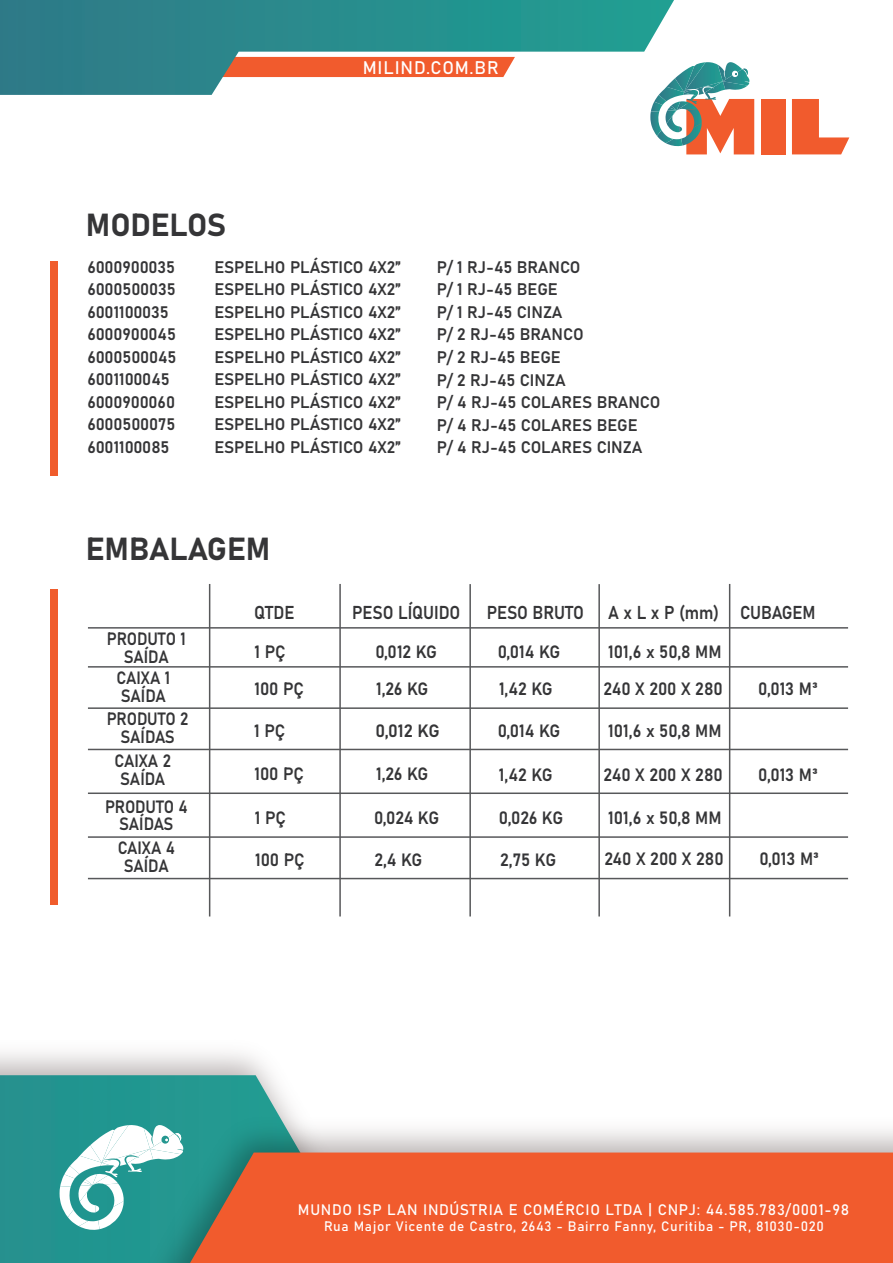
<style>
.page{position:relative;width:893px;height:1263px;background:#fff}
.page>*{position:absolute;margin:0;border:0;box-sizing:border-box;transform-origin:0 0}
.t1{font:31.5px "Bahnschrift";letter-spacing:-.005em;color:#353537}
.t2{font:18.45px "Bahnschrift";letter-spacing:-.005em;color:#353537;scale:.91 1}
.t3{font:18px "Bahnschrift";letter-spacing:.05em;color:#fff}
.t4{font:17.55px "Bahnschrift";color:#353537;scale:.96 1}
.t5{font:17.55px/18px "Bahnschrift";color:#353537;text-align:center;scale:.91 1}
.t6{font:17.55px "Bahnschrift";color:#353537}
.t7{font:16.5px/22.5px "Bahnschrift";color:#353537}
.t8{font:15px "Bahnschrift";letter-spacing:.05em;color:#fff}
.t9{font:13.5px "Bahnschrift";letter-spacing:.05em;color:#fff}
</style>
<div class="page">
<svg style="left:0;top:1075px;width:298px;height:188px;background:#2e9894"></svg>
<img style="left:113px;top:1108px;width:780px;height:155px">
<div style="left:190px;top:1152px;width:703px;height:111px;background:#f15b2d"></div>
<div style="left:762px;top:99px;width:24px;height:55px;background:#f15b2d"></div>
<svg style="left:792px;top:99px;width:57px;height:55px"></svg>
<svg style="left:650px;top:62px;width:104px;height:92px"></svg>
<svg style="left:0;top:0;width:674px;height:95px"></svg>
<div style="left:50px;top:261px;width:8px;height:214px;background:#f05c2c"></div>
<div style="left:50px;top:590px;width:8px;height:315px;background:#f05c2c"></div>
<svg style="left:60px;top:1125px;width:123px;height:105px"></svg>
<hr style="left:88px;top:707px;width:760px;height:2px;background:#57585a">
<hr style="left:88px;top:666px;width:760px;height:2px;background:#57585a">
<hr style="left:88px;top:627px;width:760px;height:2px;background:#57585a">
<hr style="left:729px;top:584px;width:1px;height:332px;background:#57585a">
<hr style="left:598px;top:584px;width:2px;height:332px;background:#57585a">
<hr style="left:469px;top:584px;width:2px;height:332px;background:#57585a">
<hr style="left:339px;top:584px;width:2px;height:332px;background:#57585a">
<hr style="left:209px;top:584px;width:1px;height:332px;background:#57585a">
<hr style="left:88px;top:749px;width:760px;height:1px;background:#57585a">
<hr style="left:88px;top:792px;width:760px;height:2px;background:#57585a">
<hr style="left:88px;top:836px;width:760px;height:2px;background:#57585a">
<hr style="left:88px;top:878px;width:760px;height:1px;background:#57585a">
<p class="t3" style="left:363px;top:54px;width:138px">MILIND.COM.BR</p>
<h1 class="t1" style="left:86px;top:201px;width:142px">MODELOS</h1>
<p class="t7" style="left:87px;top:255px;width:91px">6000900035<br>6000500035<br>6001100035<br>6000900045<br>6000500045<br>6001100045<br>6000900060<br>6000500075<br>6001100085</p>
<p class="t7" style="left:214px;top:255px;width:188px;text-align:justify">ESPELHO PLÁSTICO 4X2” ESPELHO PLÁSTICO 4X2” ESPELHO PLÁSTICO 4X2” ESPELHO PLÁSTICO 4X2” ESPELHO PLÁSTICO 4X2” ESPELHO PLÁSTICO 4X2” ESPELHO PLÁSTICO 4X2” ESPELHO PLÁSTICO 4X2” ESPELHO PLÁSTICO 4X2”</p>
<p class="t7" style="left:437px;top:255px;width:225px">P/ 1 RJ-45 BRANCO<br>P/ 1 RJ-45 BEGE<br>P/ 1 RJ-45 CINZA<br>P/ 2 RJ-45 BRANCO<br>P/ 2 RJ-45 BEGE<br>P/ 2 RJ-45 CINZA<br>P/ 4 RJ-45 COLARES BRANCO<br>P/ 4 RJ-45 COLARES BEGE<br>P/ 4 RJ-45 COLARES CINZA</p>
<h1 class="t1" style="left:86px;top:525px;width:186px">EMBALAGEM</h1>
<p class="t5" style="left:107px;top:629px;width:88px;line-height:17.5px">PRODUTO 1<br>SAÍDA</p>
<p class="t2" style="left:254px;top:598px;width:46px">QTDE</p>
<p class="t2" style="left:352px;top:598px;width:120px">PESO LÍQUIDO</p>
<p class="t2" style="left:487px;top:598px;width:108px">PESO BRUTO</p>
<p class="t2" style="left:608px;top:598px;width:230px">A x L x P (mm) CUBAGEM</p>
<p class="t4" style="left:254px;top:638px;width:34px">1 PÇ</p>
<p class="t4" style="left:375px;top:638px;width:66px">0,012 KG</p>
<p class="t4" style="left:498px;top:638px;width:67px">0,014 KG</p>
<p class="t4" style="left:608px;top:638px;width:120px">101,6 x 50,8 MM</p>
<p class="t5" style="left:117px;top:667px;width:60px;text-align:left">CAIXA 1<br>SAÍDA</p>
<p class="t4" style="left:255px;top:675px;width:53px">100 PÇ</p>
<p class="t4" style="left:376px;top:676px;width:56px">1,26 KG</p>
<p class="t4" style="left:499px;top:675px;width:57px">1,42 KG</p>
<p class="t4" style="left:603px;top:675px;width:126px">240 X 200 X 280</p>
<p class="t4" style="left:758px;top:675px;width:64px">0,013 M³</p>
<p class="t5" style="left:107px;top:709px;width:91px;line-height:17.5px">PRODUTO 2<br>SAÍDAS</p>
<p class="t5" style="left:115px;top:751px;width:63px">CAIXA 2<br>SAÍDA</p>
<p class="t5" style="left:105px;top:796px;width:92px;line-height:17.5px">PRODUTO 4<br>SAÍDAS</p>
<p class="t5" style="left:118px;top:837px;width:64px">CAIXA 4<br>SAÍDA</p>
<p class="t4" style="left:254px;top:718px;width:34px">1 PÇ</p>
<p class="t6" style="left:375px;top:718px;width:66px">0,012 KG</p>
<p class="t4" style="left:498px;top:717px;width:67px">0,014 KG</p>
<p class="t4" style="left:608px;top:717px;width:120px">101,6 x 50,8 MM</p>
<p class="t4" style="left:254px;top:761px;width:53px">100 PÇ</p>
<p class="t4" style="left:376px;top:761px;width:56px">1,26 KG</p>
<p class="t4" style="left:499px;top:761px;width:57px">1,42 KG</p>
<p class="t4" style="left:603px;top:761px;width:126px">240 X 200 X 280</p>
<p class="t4" style="left:758px;top:761px;width:64px">0,013 M³</p>
<p class="t4" style="left:255px;top:805px;width:34px">1 PÇ</p>
<p class="t4" style="left:374px;top:804px;width:70px">0,024 KG</p>
<p class="t4" style="left:499px;top:804px;width:69px">0,026 KG</p>
<p class="t4" style="left:608px;top:804px;width:120px">101,6 x 50,8 MM</p>
<p class="t4" style="left:255px;top:847px;width:53px">100 PÇ</p>
<p class="t4" style="left:374px;top:847px;width:52px">2,4 KG</p>
<p class="t4" style="left:500px;top:847px;width:60px">2,75 KG</p>
<p class="t4" style="left:604px;top:845px;width:126px">240 X 200 X 280</p>
<p class="t4" style="left:759px;top:845px;width:64px">0,013 M³</p>
<p class="t8" style="left:298px;top:1198px;width:553px">MUNDO ISP LAN INDÚSTRIA E COMÉRCIO LTDA | CNPJ: 44.585.783/0001-98</p>
<p class="t9" style="left:324px;top:1216px;width:501px">Rua Major Vicente de Castro, 2643 - Bairro Fanny, Curitiba - PR, 81030-020</p>
</div>
